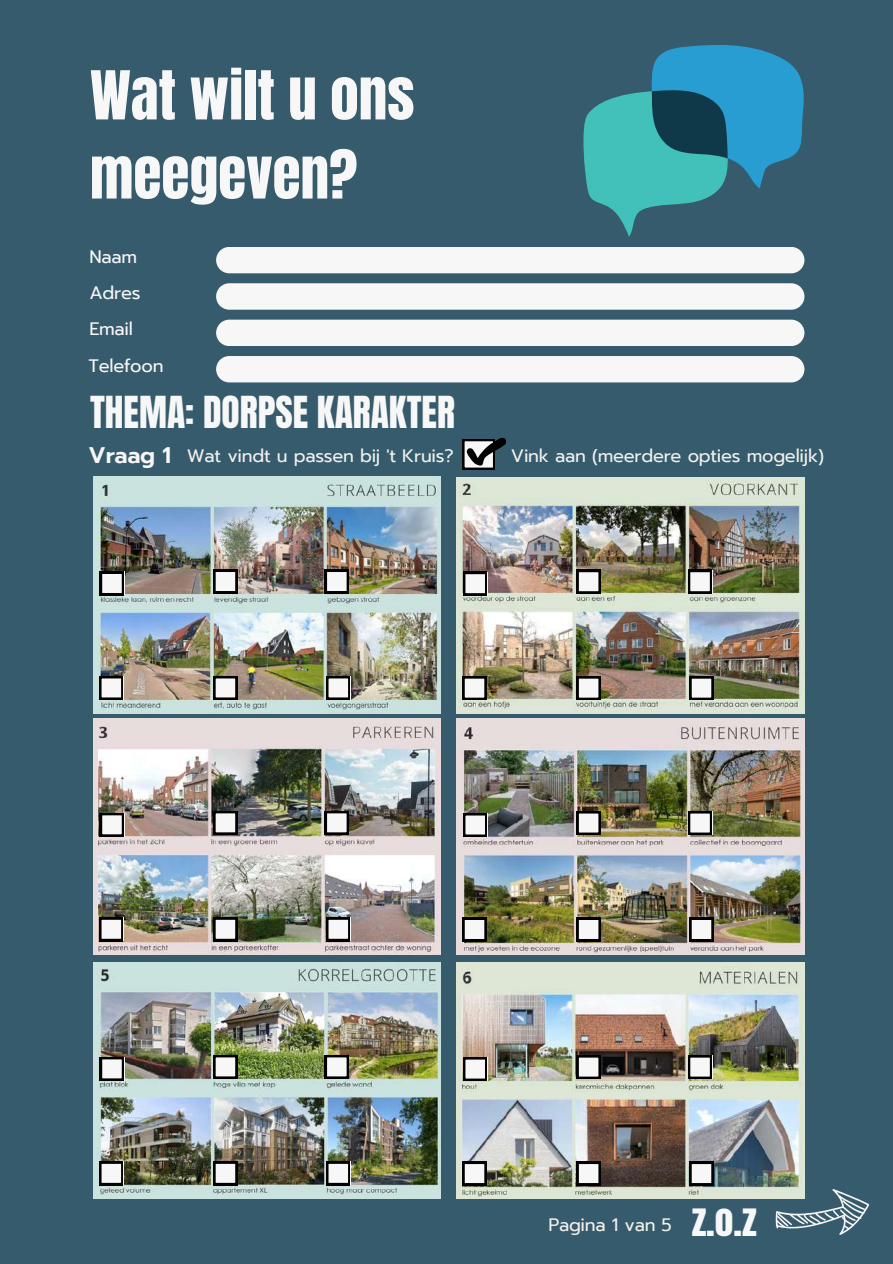
<style>
.page{position:relative;width:893px;height:1264px;background:#fff}
.page>*{position:absolute;margin:0;border:0;box-sizing:border-box;transform-origin:0 0}
.t1{font:57.3px/79.1px "Anton";color:#f7f7f7}
.t2{font:37.5px "Anton";color:#f7f7f7}
.t3{font:18px "Prompt";letter-spacing:-.015em;color:#f2f1ec}
.t4{font:18px "Prompt";letter-spacing:-.015em;color:#f7f7f7}
.s1{font-weight:600;font-size:22.5px;color:#f7f7f7}
.s2{font-family:"Anton";font-size:37.5px;color:#f7f7f7}
</style>
<div class="page">
<div style="left:0;top:0;width:892px;height:1263px;background:#365b6d"></div>
<svg style="left:583px;top:45px;width:220px;height:191px"></svg>
<div style="left:216px;top:247px;width:588px;height:26px;background:#f7f7f7"></div>
<svg style="left:216px;top:283px;width:588px;height:27px;background:#f1f2f2"></svg>
<div style="left:216px;top:319px;width:588px;height:27px;background:#f7f7f7"></div>
<div style="left:216px;top:356px;width:588px;height:26px;background:#f7f7f7"></div>
<img style="left:456px;top:962px;width:348px;height:236px">
<img style="left:93px;top:477px;width:348px;height:236px">
<svg style="left:100px;top:571px;width:24px;height:24px"></svg>
<svg style="left:213px;top:569px;width:24px;height:24px"></svg>
<div style="left:325px;top:569px;width:24px;height:24px;background:#000"></div>
<svg style="left:327px;top:572px;width:20px;height:19px"></svg>
<svg style="left:99px;top:676px;width:24px;height:23px"></svg>
<svg style="left:213px;top:676px;width:24px;height:23px"></svg>
<svg style="left:326px;top:676px;width:24px;height:23px"></svg>
<img style="left:456px;top:477px;width:348px;height:236px">
<svg style="left:463px;top:572px;width:24px;height:23px"></svg>
<svg style="left:576px;top:570px;width:24px;height:23px"></svg>
<div style="left:688px;top:570px;width:24px;height:23px;background:#000"></div>
<svg style="left:690px;top:572px;width:20px;height:20px"></svg>
<svg style="left:462px;top:676px;width:24px;height:24px"></svg>
<svg style="left:576px;top:676px;width:24px;height:24px"></svg>
<svg style="left:689px;top:676px;width:24px;height:24px"></svg>
<img style="left:93px;top:718px;width:348px;height:236px">
<svg style="left:100px;top:813px;width:24px;height:23px"></svg>
<svg style="left:213px;top:811px;width:24px;height:23px"></svg>
<div style="left:325px;top:811px;width:24px;height:23px;background:#000"></div>
<svg style="left:327px;top:813px;width:20px;height:20px"></svg>
<svg style="left:99px;top:917px;width:24px;height:24px"></svg>
<svg style="left:213px;top:917px;width:24px;height:24px"></svg>
<svg style="left:326px;top:917px;width:24px;height:24px"></svg>
<img style="left:456px;top:718px;width:348px;height:236px">
<svg style="left:463px;top:813px;width:24px;height:23px"></svg>
<svg style="left:576px;top:811px;width:24px;height:23px"></svg>
<div style="left:688px;top:811px;width:24px;height:23px;background:#000"></div>
<svg style="left:690px;top:813px;width:20px;height:20px"></svg>
<svg style="left:462px;top:917px;width:24px;height:24px"></svg>
<svg style="left:576px;top:917px;width:24px;height:24px"></svg>
<svg style="left:689px;top:917px;width:24px;height:24px"></svg>
<img style="left:93px;top:962px;width:348px;height:236px">
<svg style="left:100px;top:1057px;width:24px;height:23px"></svg>
<svg style="left:213px;top:1055px;width:24px;height:23px"></svg>
<div style="left:325px;top:1055px;width:24px;height:23px;background:#000"></div>
<svg style="left:327px;top:1057px;width:20px;height:20px"></svg>
<svg style="left:99px;top:1161px;width:24px;height:24px"></svg>
<svg style="left:213px;top:1161px;width:24px;height:24px"></svg>
<svg style="left:326px;top:1161px;width:24px;height:24px"></svg>
<svg style="left:463px;top:1057px;width:24px;height:23px"></svg>
<svg style="left:576px;top:1055px;width:24px;height:23px"></svg>
<div style="left:688px;top:1055px;width:24px;height:23px;background:#000"></div>
<svg style="left:690px;top:1057px;width:20px;height:20px"></svg>
<svg style="left:462px;top:1161px;width:24px;height:24px"></svg>
<svg style="left:576px;top:1161px;width:24px;height:24px"></svg>
<svg style="left:689px;top:1161px;width:24px;height:24px"></svg>
<svg style="left:774px;top:1186px;width:95px;height:49px"></svg>
<div style="left:462px;top:439px;width:33px;height:31px;background:#000"></div>
<svg style="left:464px;top:438px;width:42px;height:30px"></svg>
<h1 class="t1" style="left:90px;top:57px;width:326px">Wat wilt u ons meegeven?</h1>
<p class="t4" style="left:89px;top:243px;width:49px">Naam</p>
<p class="t4" style="left:89px;top:280px;width:53px">Adres</p>
<p class="t4" style="left:89px;top:316px;width:45px">Email</p>
<p class="t4" style="left:89px;top:352px;width:76px">Telefoon</p>
<h2 class="t2" style="left:90px;top:385px;width:366px">THEMA: DORPSE KARAKTER</h2>
<p class="t3" style="left:89px;top:442px;width:366px"><span class="s1">Vraag 1</span> Wat vindt u passen bij 't Kruis?</p>
<p class="t3" style="left:511px;top:442px;width:314px">Vink aan (meerdere opties mogelijk)</p>
<p class="t3" style="left:548px;top:1211px;width:209px">Pagina 1 van 5 <span class="s2">z.o.z</span></p>
</div>
